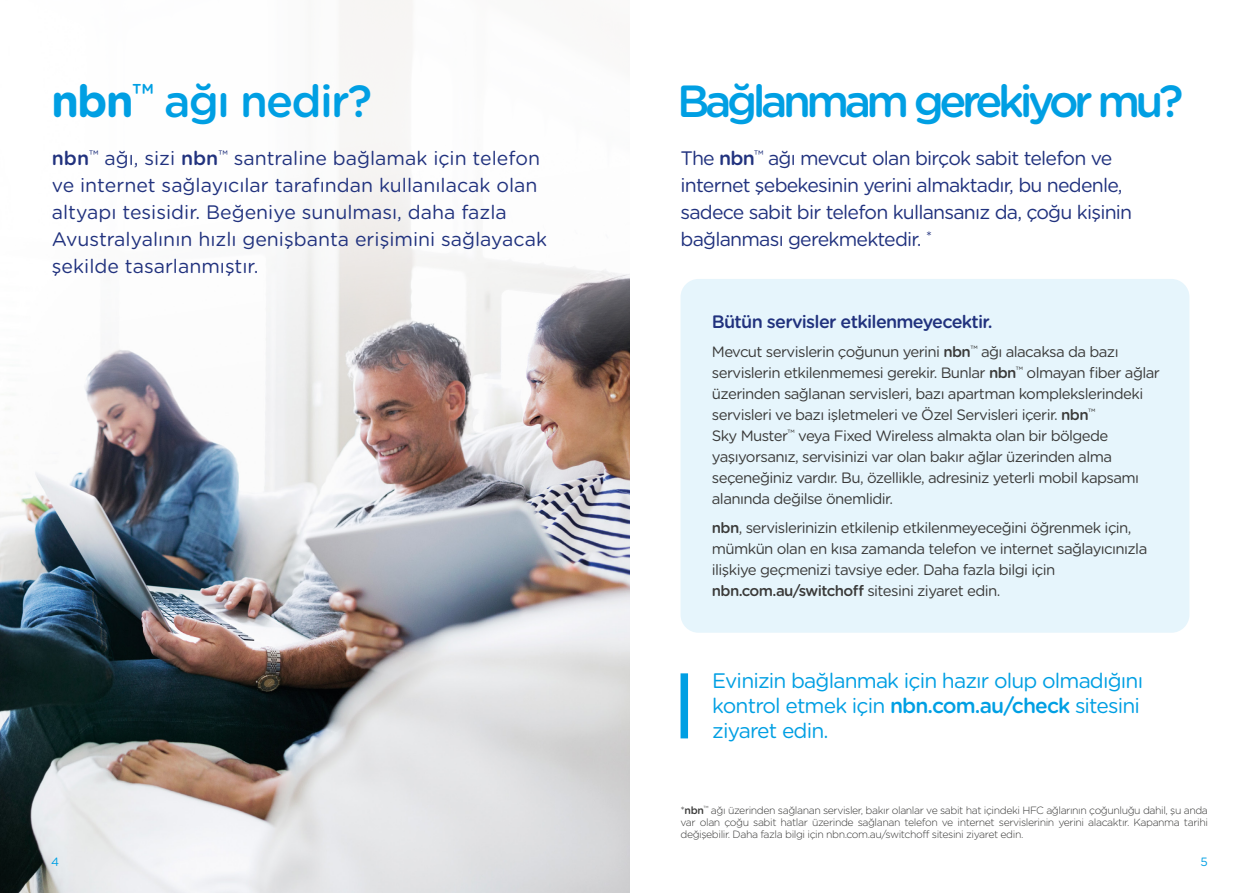
<style>
.page{position:relative;width:1259px;height:893px;background:#fff}
.page>*{position:absolute;margin:0;border:0;box-sizing:border-box;transform-origin:0 0}
.t1{font:500 45px "Gotham Rounded";letter-spacing:-.1em;color:#009fe3}
.t2{font:500 45px "Gotham Rounded";letter-spacing:-.04em;color:#009fe3}
.t3{font:21px/25.2px "Gotham Rounded";letter-spacing:-.04em;color:#009fe3}
.t4{font:19.5px/27px "Gotham Rounded";color:#21327e}
.t5{font:19.5px/27px "Gotham Rounded";letter-spacing:-.04em;color:#21327e}
.t6{font:500 18px "Gotham Rounded";letter-spacing:-.04em;color:#21327e}
.t7{font:15px/21px "Gotham Rounded";letter-spacing:-.04em;color:#3a3a39}
.t8{font:12px "Gotham Rounded";color:#009fe3}
.t9{font:300 10.5px/12px "Gotham Rounded";letter-spacing:-.04em;color:#3a3a39;text-align:justify}
.s1{font-weight:700}
.s2{font-weight:500}
</style>
<div class="page">
<img style="left:0;top:500px;width:629px;height:393px">
<svg style="left:5px;top:0;width:624px;height:500px"></svg>
<div style="left:680px;top:279px;width:509px;height:354px;background:#e6f5fc;border-radius:18px"></div>
<div style="left:680px;top:673px;width:8px;height:65px;background:#009fe3"></div>
<h1 class="t2" style="left:51px;top:69px;width:323px"><span class="s1">nbn</span><sup>™</sup> ağı nedir?</h1>
<p class="t4" style="left:52px;top:144px;width:497px"><span class="s2">nbn</span><sup>™</sup> ağı, sizi <span class="s2">nbn</span><sup>™</sup> santraline bağlamak için telefon ve internet sağlayıcılar tarafından kullanılacak olan altyapı tesisidir. Beğeniye sunulması, daha fazla Avustralyalının hızlı genişbanta erişimini sağlayacak şekilde tasarlanmıştır.</p>
<h1 class="t1" style="left:677px;top:69px;width:508px">Bağlanmam gerekiyor mu?</h1>
<h3 class="t5" style="left:680px;top:144px;width:453px">The <span class="s2">nbn</span><sup>™</sup> ağı mevcut olan birçok sabit telefon ve internet şebekesinin yerini almaktadır, bu nedenle, sadece sabit bir telefon kullansanız da, çoğu kişinin bağlanması gerekmektedir. <sup>*</sup></h3>
<p class="t6" style="left:712px;top:309px;width:282px">Bütün servisler etkilenmeyecektir.</p>
<p class="t7" style="left:712px;top:340px;width:449px">Mevcut servislerin çoğunun yerini <span class="s2">nbn</span><sup>™</sup> ağı alacaksa da bazı servislerin etkilenmemesi gerekir. Bunlar <span class="s2">nbn</span><sup>™</sup> olmayan fiber ağlar üzerinden sağlanan servisleri, bazı apartman komplekslerindeki servisleri ve bazı işletmeleri ve Özel Servisleri içerir. <span class="s2">nbn</span><sup>™<br></sup>Sky Muster<sup>™</sup> veya Fixed Wireless almakta olan bir bölgede yaşıyorsanız, servisinizi var olan bakır ağlar üzerinden alma seçeneğiniz vardır. Bu, özellikle, adresiniz yeterli mobil kapsamı alanında değilse önemlidir.</p>
<p class="t7" style="left:712px;top:517px;width:437px"><span class="s2">nbn</span>, servislerinizin etkilenip etkilenmeyeceğini öğrenmek için, mümkün olan en kısa zamanda telefon ve internet sağlayıcınızla ilişkiye geçmenizi tavsiye eder. Daha fazla bilgi için <span class="s2">nbn.com.au/switchoff</span> sitesini ziyaret edin.</p>
<h2 class="t3" style="left:712px;top:667px;width:432px">Evinizin bağlanmak için hazır olup olmadığını kontrol etmek için <span class="s2">nbn.com.au/check</span> sitesini ziyaret edin.</h2>
<p class="t9" style="left:680px;top:803px;width:529px">*<span class="s2">nbn</span><sup>™</sup> ağı üzerinden sağlanan servisler, bakır olanlar ve sabit hat içindeki HFC ağlarının çoğunluğu dahil, şu anda var olan çoğu sabit hatlar üzerinde sağlanan telefon ve internet servislerinin yerini alacaktır. Kapanma tarihi değişebilir. Daha fazla bilgi için nbn.com.au/switchoff sitesini ziyaret edin.</p>
<p class="t8" style="left:51px;top:853px;width:10px">4</p>
<p class="t8" style="left:1200px;top:853px;width:9px">5</p>
</div>
